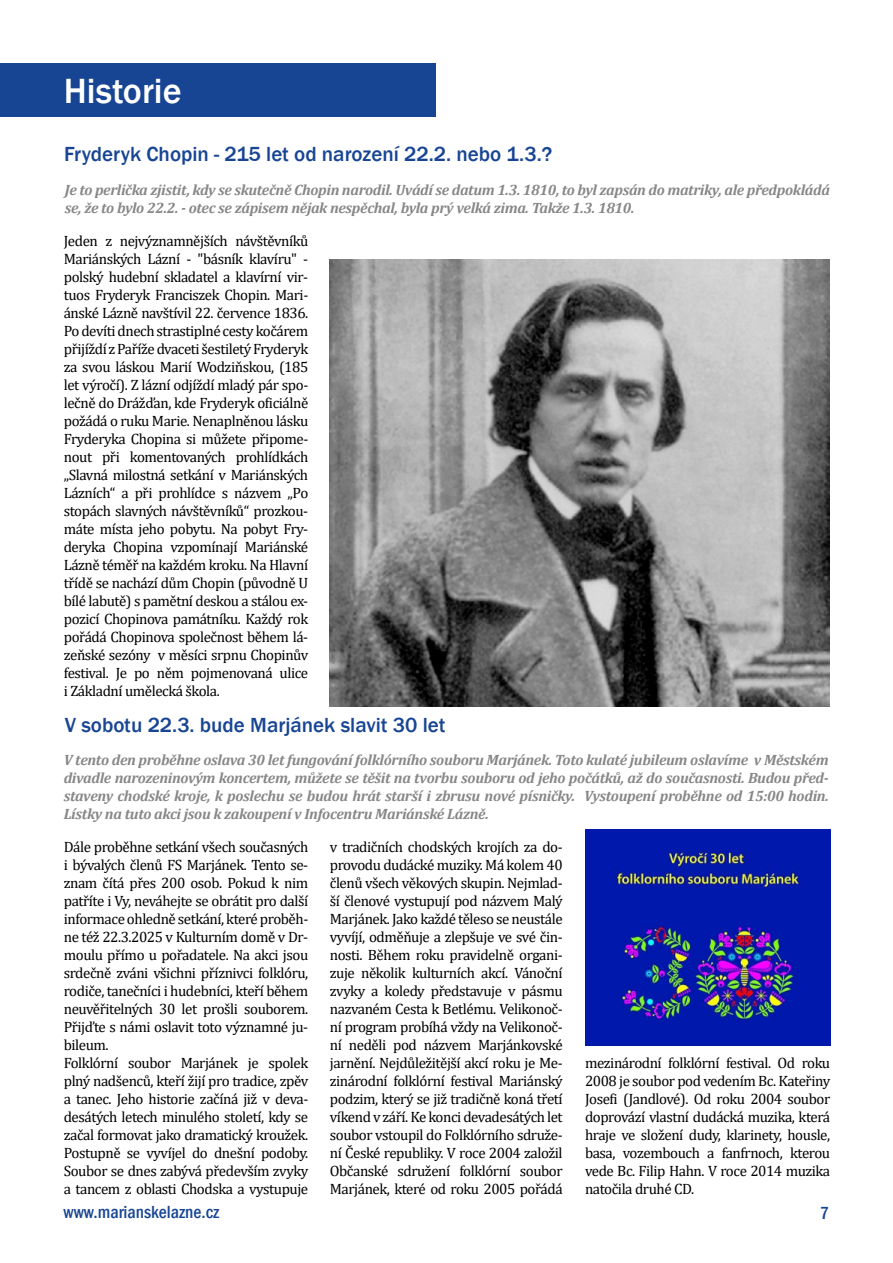
<style>
.page{position:relative;width:893px;height:1263px;background:#fff}
.page>*{position:absolute;margin:0;border:0;box-sizing:border-box;transform-origin:0 0}
.t1{font:500 36px "Franklin Gothic";color:#fff}
.t2{font:500 21px "Franklin Gothic";color:#174594}
.t3{font:500 condensed 18px "Franklin Gothic";color:#174594}
.t4{font:15px/18px "Cambria";letter-spacing:-.03em;color:#000;text-align:justify}
.t5{font:italic 700 15px/18px "Cambria";letter-spacing:-.02em;color:#878787;text-align:justify}
</style>
<div class="page">
<div style="left:0;top:64px;width:436px;height:53px;background:#174594"></div>
<img style="left:330px;top:260px;width:499px;height:447px">
<img style="left:585px;top:830px;width:246px;height:216px">
<h1 class="t1" style="left:64px;top:69px;width:119px">Historie</h1>
<h2 class="t2" style="left:64px;top:141px;width:489px">Fryderyk Chopin - 215 let od narození 22.2. nebo 1.3.?</h2>
<p class="t5" style="left:65px;top:181px;width:767px">Je to perlička zjistit, kdy se skutečně Chopin narodil. Uvádí se datum 1.3. 1810, to byl zapsán do matriky, ale předpokládá se, že to bylo 22.2. - otec se zápisem nějak nespěchal, byla prý velká zima. Takže 1.3. 1810.</p>
<p class="t4" style="left:64px;top:232px;width:246px">Jeden z nejvýznamnějších návštěvníků Mariánských Lázní - "básník klavíru" - polský hudební skladatel a klavírní vir&shy;tuos Fryderyk Franciszek Chopin. Mari&shy;ánské Lázně navštívil 22. července 1836.<br>Po devíti dnech strastiplné cesty kočárem přijíždí z Paříže dvaceti šestiletý Fryderyk za svou láskou Marií Wodziňskou, (185 let výročí). Z lázní odjíždí mladý pár spo&shy;lečně do Drážďan, kde Fryderyk oficiálně požádá o ruku Marie. Nenaplněnou lásku Fryderyka Chopina si můžete připome&shy;nout při komentovaných prohlídkách „Slavná milostná setkání v Mariánských Lázních“ a při prohlídce s názvem „Po stopách slavných návštěvníků“ prozkou&shy;máte místa jeho pobytu. Na pobyt Fry&shy;deryka Chopina vzpomínají Mariánské Lázně téměř na každém kroku. Na Hlavní třídě se nachází dům Chopin (původně U bílé labutě) s pamětní deskou a stálou ex&shy;pozicí Chopinova památníku. Každý rok pořádá Chopinova společnost během lá&shy;zeňské sezóny v měsíci srpnu Chopinův festival. Je po něm pojmenovaná ulice i Základní umělecká škola.</p>
<h2 class="t2" style="left:65px;top:712px;width:382px">V sobotu 22.3. bude Marjánek slavit 30 let</h2>
<p class="t5" style="left:64px;top:750px;width:767px">V tento den proběhne oslava 30 let fungování folklórního souboru Marjánek. Toto kulaté jubileum oslavíme v Městském divadle narozeninovým koncertem, můžete se těšit na tvorbu souboru od jeho počátků, až do současnosti. Budou před&shy;staveny chodské kroje, k poslechu se budou hrát starší i zbrusu nové písničky. Vystoupení proběhne od 15:00 hodin.<br>Lístky na tuto akci jsou k zakoupení v Infocentru Mariánské Lázně.</p>
<p class="t4" style="left:330px;top:838px;width:234px">v tradičních chodských krojích za do&shy;provodu dudácké muziky. Má kolem 40 členů všech věkových skupin. Nejmlad&shy;ší členové vystupují pod názvem Malý Marjánek. Jako každé těleso se neustále vyvíjí, odměňuje a zlepšuje ve své čin&shy;nosti. Během roku pravidelně organi&shy;zuje několik kulturních akcí. Vánoční zvyky a koledy představuje v pásmu nazvaném Cesta k Betlému. Velikonoč&shy;ní program probíhá vždy na Velikonoč&shy;ní neděli pod názvem Marjánkovské jarnění. Nejdůležitější akcí roku je Me&shy;zinárodní folklórní festival Mariánský podzim, který se již tradičně koná třetí víkend v září. Ke konci devadesátých let soubor vstoupil do Folklórního sdruže&shy;ní České republiky. V roce 2004 založil Občanské sdružení folklórní soubor Marjánek, které od roku 2005 pořádá</p>
<p class="t4" style="left:64px;top:838px;width:246px;text-align:left">Dále proběhne setkání všech současných i bývalých členů FS Marjánek. Tento se&shy;znam čítá přes 200 osob. Pokud k nim patříte i Vy, neváhejte se obrátit pro další informace ohledně setkání, které proběh&shy;ne též 22.3.2025 v Kulturním domě v Dr&shy;moulu přímo u pořadatele. Na akci jsou srdečně zváni všichni příznivci folklóru, rodiče, tanečníci i hudebníci, kteří během neuvěřitelných 30 let prošli souborem.<br>Přijďte s námi oslavit toto významné ju&shy;bileum.<br>Folklórní soubor Marjánek je spolek plný nadšenců, kteří žijí pro tradice, zpěv a tanec. Jeho historie začíná již v deva&shy;desátých letech minulého století, kdy se začal formovat jako dramatický kroužek.<br>Postupně se vyvíjel do dnešní podoby.<br>Soubor se dnes zabývá především zvyky a tancem z oblasti Chodska a vystupuje</p>
<p class="t4" style="left:585px;top:1054px;width:247px">mezinárodní folklórní festival. Od roku 2008 je soubor pod vedením Bc. Kateřiny Josefi (Jandlové). Od roku 2004 soubor doprovází vlastní dudácká muzika, která hraje ve složení dudy, klarinety, housle, basa, vozembouch a fanfrnoch, kterou vede Bc. Filip Hahn. V roce 2014 muzika natočila druhé CD.</p>
<p class="t3" style="left:64px;top:1200px;width:157px">www.marianskelazne.cz</p>
<p class="t3" style="left:820px;top:1201px;width:11px">7</p>
</div>
